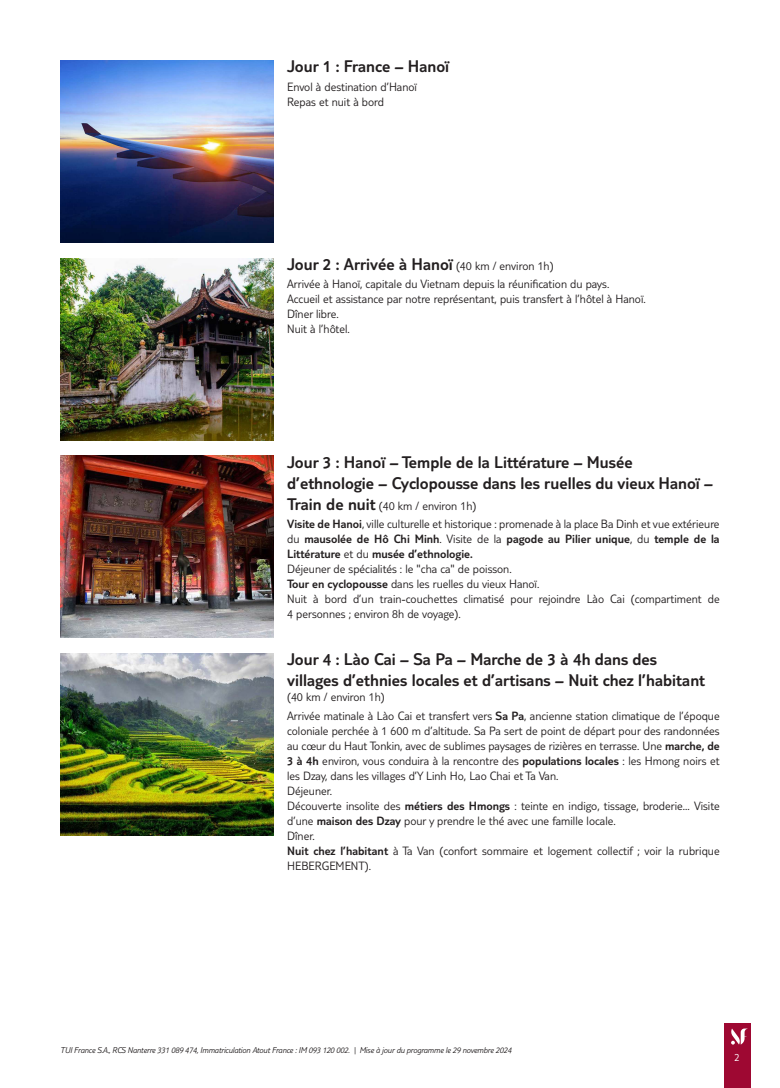
<style>
.page{position:relative;width:780px;height:1088px;background:#fff}
.page>*{position:absolute;margin:0;border:0;box-sizing:border-box;transform-origin:0 0}
.t1{font:300 17.5px/21px "TUI Type";color:#231f20}
.t2{font:300 12.5px/15px "TUI Type";color:#231f20}
.t3{font:300 11.25px "TUI Type";color:#fff}
.t4{font:italic 300 8.75px "TUI Type";letter-spacing:-.02em;color:#231f20}
.s1{font-size:12.5px}
.s2{font-size:17.5px}
.s3{font-style:inherit}
</style>
<div class="page">
<div style="left:724px;top:1023px;width:26px;height:65px;background:#9e0832"></div>
<svg style="left:731px;top:1028px;width:17px;height:16px"></svg>
<img style="left:60px;top:60px;width:213px;height:182px">
<img style="left:60px;top:258px;width:213px;height:182px">
<img style="left:60px;top:456px;width:213px;height:182px">
<img style="left:60px;top:654px;width:213px;height:182px">
<h1 class="t1" style="left:287px;top:55px;width:164px">Jour 1 : France – Hanoï</h1>
<p class="t2" style="left:287px;top:79px;width:131px">Envol à destination d’Hanoï<br>Repas et nuit à bord</p>
<h1 class="t1" style="left:287px;top:253px;width:268px">Jour 2 : Arrivée à Hanoï <span class="s1">(40 km / environ 1h)</span></h1>
<p class="t2" style="left:287px;top:276px;width:360px">Arrivée à Hanoï, capitale du Vietnam depuis la réunification du pays.<br>Accueil et assistance par notre représentant, puis transfert à l’hôtel à Hanoï.<br>Dîner libre.<br>Nuit à l’hôtel.</p>
<h1 class="t1" style="left:287px;top:451px;width:427px">Jour 3 : Hanoï – Temple de la Littérature – Musée d’ethnologie – Cyclopousse dans les ruelles du vieux Hanoï –</h1>
<p class="t2" style="left:287px;top:496px;width:434px;line-height:18.5px"><span class="s2">Train de nuit</span> (40 km / environ 1h)<br><span class="s3">Visite de Hanoi</span>, ville culturelle et historique : promenade à la place Ba Dinh et vue extérieure</p>
<p class="t2" style="left:287px;top:531px;width:434px">du <span class="s3">mausolée de Hô Chi Minh</span>. Visite de la <span class="s3">pagode au Pilier unique</span>, du <span class="s3">temple de la Littérature</span> et du <span class="s3">musée d’ethnologie.<br></span>Déjeuner de spécialités : le "cha ca" de poisson.<br><span class="s3">Tour en cyclopousse</span> dans les ruelles du vieux Hanoï.<br>Nuit à bord d’un train-couchettes climatisé pour rejoindre Lào Cai (compartiment de 4 personnes ; environ 8h de voyage).</p>
<h1 class="t1" style="left:287px;top:649px;width:419px">Jour 4 : Lào Cai – Sa Pa – Marche de 3 à 4h dans des villages d’ethnies locales et d’artisans – Nuit chez l’habitant</h1>
<p class="t2" style="left:287px;top:688px;width:434px;line-height:18.5px">(40 km / environ 1h)<br>Arrivée matinale à Lào Cai et transfert vers <span class="s3">Sa Pa</span>, ancienne station climatique de l’époque</p>
<p class="t2" style="left:287px;top:723px;width:434px">coloniale perchée à 1 600 m d’altitude. Sa Pa sert de point de départ pour des randonnées au cœur du Haut Tonkin, avec de sublimes paysages de rizières en terrasse. Une <span class="s3">marche, de 3 à 4h</span> environ, vous conduira à la rencontre des <span class="s3">populations locales</span> : les Hmong noirs et les Dzay, dans les villages d’Y Linh Ho, Lao Chai et Ta Van.<br>Déjeuner.<br>Découverte insolite des <span class="s3">métiers des Hmongs</span> : teinte en indigo, tissage, broderie... Visite d’une <span class="s3">maison des Dzay</span> pour y prendre le thé avec une famille locale.<br>Dîner.<br><span class="s3">Nuit chez l’habitant</span> à Ta Van (confort sommaire et logement collectif ; voir la rubrique HEBERGEMENT).</p>
<p class="t4" style="left:60px;top:1045px;width:452px">TUI France S.A., RCS Nanterre 331 089 474, Immatriculation Atout France : IM 093 120 002. | Mise à jour du programme le 29 novembre 2024</p>
<p class="t3" style="left:734px;top:1050px;width:7px">2</p>
</div>
